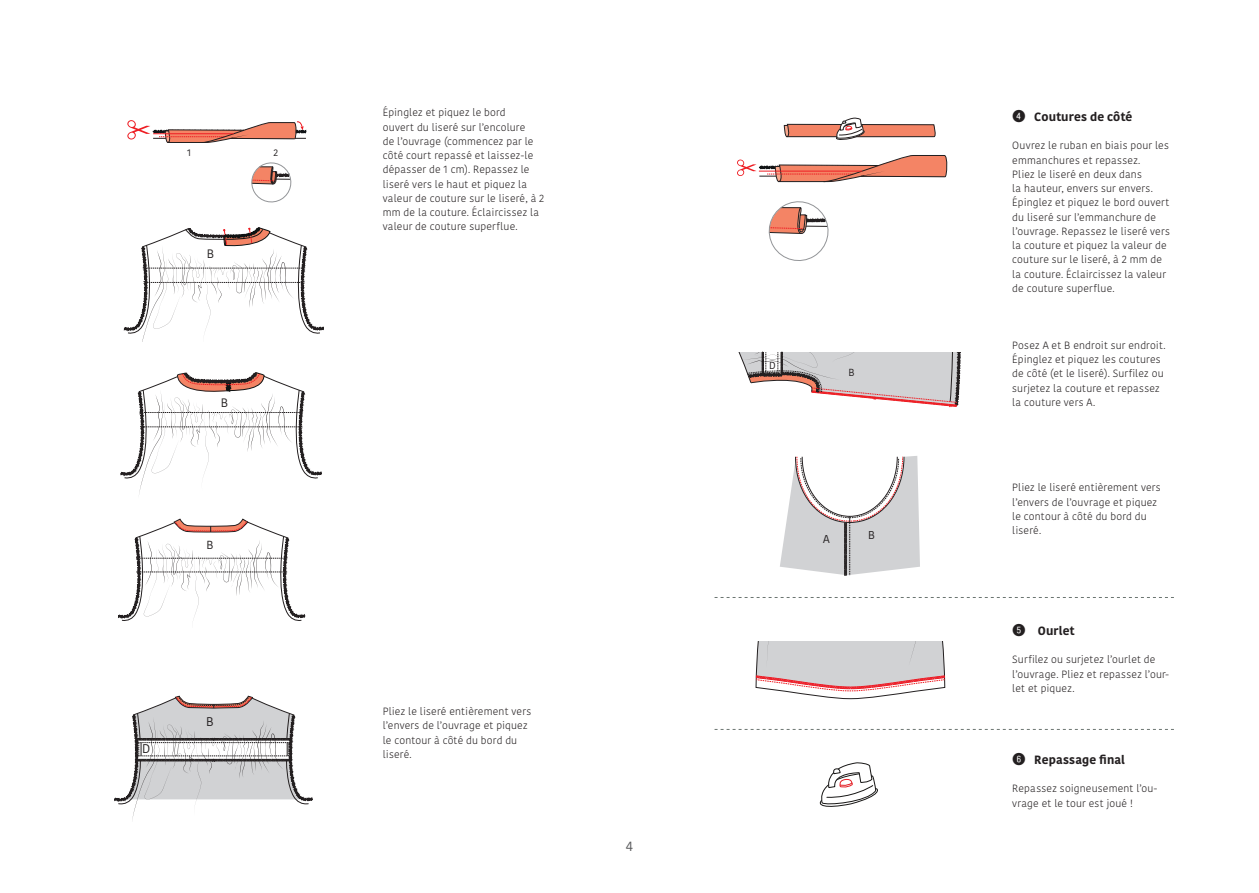
<style>
.page{position:relative;width:1259px;height:893px;background:#fff}
.page>*{position:absolute;margin:0;border:0;box-sizing:border-box;transform-origin:0 0}
.t1{font:13.5px "Kohinoor";color:#57585a}
.t2{font:12.6px "Kohinoor";color:#231f20}
.t3{font:12.15px "Kohinoor";color:#231f20}
.t4{font:700 12px "Kohinoor";letter-spacing:.01em;color:#231f20}
.t5{font:11.7px "Kohinoor";color:#231f20}
.t6{font:11.4px "Kohinoor";color:#231f20}
.t7{font:300 10.5px/14.2px "Kohinoor";letter-spacing:.02em;color:#231f20}
.t8{font:10.2px "Kohinoor";color:#231f20}
.t9{font:9.45px "Kohinoor";color:#231f20}
.s1{font-family:"Fyra Numeric Circle Closed";font-weight:400;font-size:16.5px}
</style>
<div class="page">
<svg style="left:124px;top:227px;width:200px;height:114px"></svg>
<svg style="left:251px;top:162px;width:41px;height:41px"></svg>
<svg style="left:127px;top:120px;width:179px;height:23px"></svg>
<svg style="left:118px;top:519px;width:187px;height:102px"></svg>
<svg style="left:121px;top:372px;width:200px;height:122px"></svg>
<svg style="left:115px;top:696px;width:197px;height:125px"></svg>
<svg style="left:737px;top:155px;width:211px;height:106px"></svg>
<svg style="left:784px;top:118px;width:152px;height:22px"></svg>
<svg style="left:738px;top:352px;width:222px;height:56px"></svg>
<svg style="left:755px;top:641px;width:190px;height:58px"></svg>
<svg style="left:714px;top:729px;width:460px;height:1px"></svg>
<svg style="left:714px;top:597px;width:460px;height:1px"></svg>
<svg style="left:820px;top:762px;width:58px;height:45px"></svg>
<svg style="left:780px;top:456px;width:140px;height:120px"></svg>
<p class="t9" style="left:187px;top:147px;width:6px">1</p>
<p class="t9" style="left:273px;top:147px;width:6px">2</p>
<p class="t3" style="left:207px;top:246px;width:9px">B</p>
<p class="t3" style="left:221px;top:395px;width:9px">B</p>
<p class="t5" style="left:206px;top:538px;width:9px">B</p>
<p class="t2" style="left:142px;top:741px;width:10px">D</p>
<p class="t2" style="left:206px;top:714px;width:9px">B</p>
<p class="t7" style="left:383px;top:106px;width:163px">Épinglez et piquez le bord<br>ouvert du liseré sur l’encolure<br>de l’ouvrage (commencez par le côté court repassé et laissez-le dépasser de 1 cm). Repassez le liseré vers le haut et piquez la valeur de couture sur le liseré, à 2 mm de la couture. Éclaircissez la valeur de couture superflue.</p>
<p class="t7" style="left:383px;top:704px;width:150px">Pliez le liseré entièrement vers l’envers de l’ouvrage et piquez le contour à côté du bord du liseré.</p>
<p class="t1" style="left:626px;top:837px;width:9px">4</p>
<p class="t8" style="left:769px;top:359px;width:8px">D</p>
<p class="t8" style="left:848px;top:366px;width:8px">B</p>
<p class="t6" style="left:868px;top:528px;width:8px">B</p>
<p class="t4" style="left:1012px;top:109px;width:122px"><span class="s1">4</span> Coutures de côté</p>
<p class="t7" style="left:1012px;top:139px;width:159px">Ouvrez le ruban en biais pour les emmanchures et repassez.<br>Pliez le liseré en deux dans<br>la hauteur, envers sur envers.<br>Épinglez et piquez le bord ouvert du liseré sur l’emmanchure de l’ouvrage. Repassez le liseré vers la couture et piquez la valeur de couture sur le liseré, à 2 mm de la couture. Éclaircissez la valeur de couture superflue.</p>
<p class="t7" style="left:1012px;top:338px;width:155px">Posez A et B endroit sur endroit.<br>Épinglez et piquez les coutures de côté (et le liseré). Surfilez ou surjetez la couture et repassez la couture vers A.</p>
<p class="t7" style="left:1012px;top:481px;width:150px">Pliez le liseré entièrement vers l’envers de l’ouvrage et piquez le contour à côté du bord du liseré.</p>
<p class="t4" style="left:1012px;top:623px;width:64px"><span class="s1">5</span> Ourlet</p>
<p class="t7" style="left:1012px;top:653px;width:158px">Surfilez ou surjetez l’ourlet de l’ouvrage. Pliez et repassez l’our‑ let et piquez.</p>
<p class="t4" style="left:1012px;top:752px;width:114px"><span class="s1">6</span> Repassage final</p>
<p class="t7" style="left:1012px;top:782px;width:147px">Repassez soigneusement l’ou‑ vrage et le tour est joué !</p>
</div>
